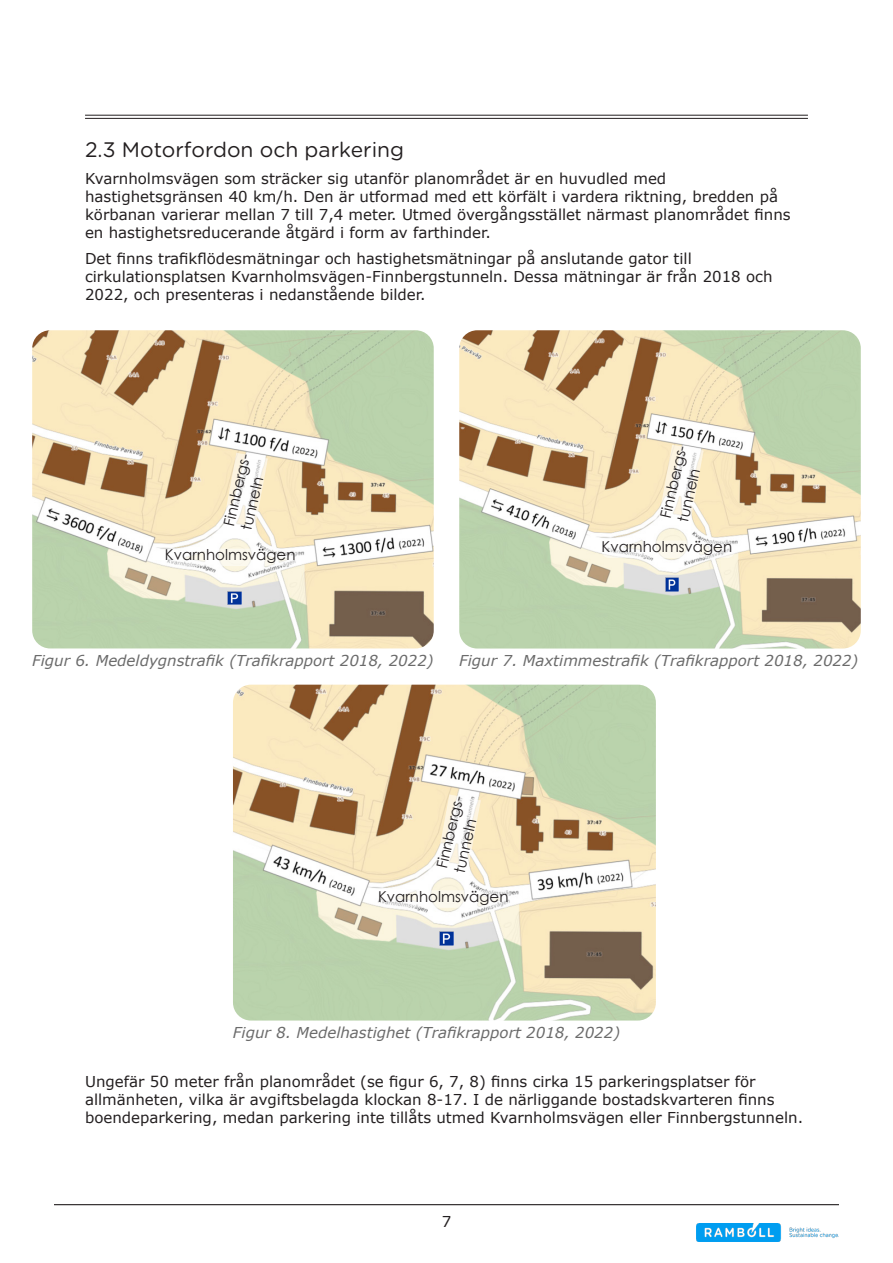
<style>
.page{position:relative;width:893px;height:1263px;background:#fff}
.page>*{position:absolute;margin:0;border:0;box-sizing:border-box;transform-origin:0 0}
.Rubrik_1{font:21px "Gotham Rounded";color:#231f20}
.Brödtext{font:15px/18px "Verdana";color:#231f20}
.Figurtext{font:italic 15px "Verdana";color:#6b6b6b}
.t1{font:15px "Century Gothic";color:#231f20}
</style>
<div class="page">
<hr style="left:85px;top:115px;width:723px;height:1px;background:#231f20">
<hr style="left:85px;top:118px;width:723px;height:1px;background:#231f20">
<hr style="left:54px;top:1204px;width:785px;height:1px;background:#231f20">
<img style="left:697px;top:1224px;width:142px;height:17px">
<img style="left:32px;top:330px;width:402px;height:318px">
<img style="left:459px;top:330px;width:402px;height:318px">
<img style="left:233px;top:685px;width:423px;height:335px">
<svg style="left:165px;top:549px;width:135px;height:17px"></svg>
<svg style="left:223px;top:453px;width:45px;height:77px"></svg>
<svg style="left:601px;top:540px;width:135px;height:18px"></svg>
<svg style="left:659px;top:445px;width:45px;height:77px"></svg>
<svg style="left:378px;top:890px;width:135px;height:18px"></svg>
<svg style="left:436px;top:794px;width:45px;height:78px"></svg>
<svg style="left:228px;top:591px;width:13px;height:13px"></svg>
<img style="left:665px;top:578px;width:14px;height:13px">
<svg style="left:440px;top:932px;width:13px;height:13px"></svg>
<p class="Rubrik_1" style="left:85px;top:135px;width:321px">2.3 Motorfordon och parkering</p>
<p class="Brödtext" style="left:85px;top:169px;width:707px">Kvarnholmsvägen som sträcker sig utanför planområdet är en huvudled med hastighetsgränsen 40 km/h. Den är utformad med ett körfält i vardera riktning, bredden på körbanan varierar mellan 7 till 7,4 meter. Utmed övergångsstället närmast planområdet finns en hastighetsreducerande åtgärd i form av farthinder.</p>
<p class="Brödtext" style="left:85px;top:250px;width:689px">Det finns trafikflödesmätningar och hastighetsmätningar på anslutande gator till cirkulationsplatsen Kvarnholmsvägen-Finnbergstunneln. Dessa mätningar är från 2018 och<br>2022, och presenteras i nedanstående bilder.</p>
<p class="t1" style="left:218px;top:524px;width:78px;rotate:-77deg">Finnbergs-</p>
<p class="t1" style="left:236px;top:528px;width:56px;rotate:-77deg">tunneln</p>
<p class="t1" style="left:165px;top:544px;width:132px">Kvarnholmsvägen</p>
<p class="t1" style="left:655px;top:515px;width:78px;rotate:-77deg">Finnbergs-</p>
<p class="t1" style="left:672px;top:519px;width:56px;rotate:-77deg">tunneln</p>
<p class="t1" style="left:602px;top:536px;width:132px">Kvarnholmsvägen</p>
<p class="Figurtext" style="left:32px;top:650px;width:403px">Figur 6. Medeldygnstrafik (Trafikrapport 2018, 2022)</p>
<p class="Figurtext" style="left:459px;top:650px;width:401px">Figur 7. Maxtimmestrafik (Trafikrapport 2018, 2022)</p>
<p class="t1" style="left:431px;top:866px;width:78px;rotate:-77deg">Finnbergs-</p>
<p class="t1" style="left:449px;top:870px;width:56px;rotate:-77deg">tunneln</p>
<p class="t1" style="left:378px;top:886px;width:132px">Kvarnholmsvägen</p>
<p class="Figurtext" style="left:233px;top:1022px;width:389px">Figur 8. Medelhastighet (Trafikrapport 2018, 2022)</p>
<p class="Brödtext" style="left:85px;top:1073px;width:720px">Ungefär 50 meter från planområdet (se figur 6, 7, 8) finns cirka 15 parkeringsplatser för allmänheten, vilka är avgiftsbelagda klockan 8-17. I de närliggande bostadskvarteren finns boendeparkering, medan parkering inte tillåts utmed Kvarnholmsvägen eller Finnbergstunneln.</p>
<p class="Brödtext" style="left:442px;top:1212px;width:11px">7</p>
</div>
